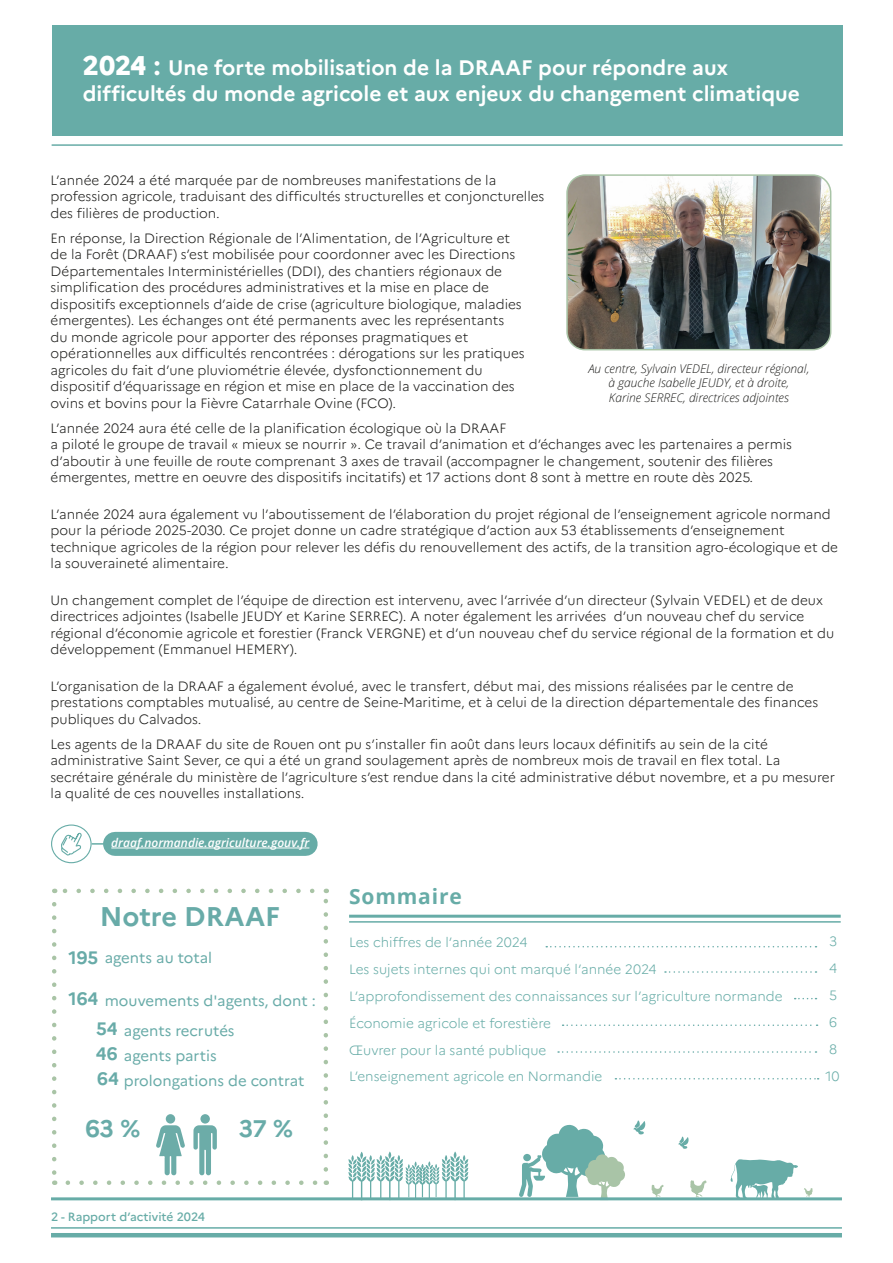
<style>
.page{position:relative;width:893px;height:1263px;background:#fff}
.page>*{position:absolute;margin:0;border:0;box-sizing:border-box;transform-origin:0 0}
.t1{font:700 27px "Marianne";color:#68aba8}
.t2{font:700 24px "Marianne";color:#68aba8}
.t3{font:700 21px/25.2px "Marianne";color:#fff}
.t4{font:700 21px "Open Sans";letter-spacing:.04em;color:#67aca7}
.t5{font:700 18px "Marianne";color:#68aba8}
.t6{font:15px "Marianne";color:#68aba8}
.t7{font:300 13.5px/16.5px "Marianne";color:#1d1d1b}
.t8{font:300 13.5px "Marianne";color:#67aca7}
.t9{font:italic 300 12px/14.4px "Open Sans";color:#1d1d1b;text-align:center}
.t10{font:italic 600 12px "Open Sans";color:#fff}
.t11{font:500 12px "Marianne";color:#67aca7}
.s1{font-weight:800;font-size:27px}
.s2{font-size:27px}
</style>
<div class="page">
<div style="left:52px;top:26px;width:790px;height:110px;background:#67aca7"></div>
<hr style="left:52px;top:144px;width:790px;height:2px;background:#67aca7">
<hr style="left:349px;top:921px;width:492px;height:2px;background:#67aca7">
<hr style="left:349px;top:915px;width:492px;height:3px;background:#67aca7">
<hr style="left:92px;top:843px;width:28px;height:2px;background:#67aca7">
<div style="left:115px;top:832px;width:191px;height:24px;background:#67aca7"></div>
<hr style="left:111px;top:848px;width:198px;height:1px;background:#fff">
<svg style="left:61px;top:832px;width:21px;height:24px"></svg>
<div style="left:51px;top:824px;width:41px;height:39px;border:1px solid #67aca7;border-radius:50%"></div>
<img style="left:569px;top:177px;width:262px;height:173px">
<div style="left:566px;top:174px;width:265px;height:176px;border:2px solid #a9c4a7;border-radius:18px"></div>
<svg style="left:348px;top:1151px;width:121px;height:46px"></svg>
<svg style="left:633px;top:1120px;width:12px;height:14px"></svg>
<svg style="left:678px;top:1136px;width:11px;height:13px"></svg>
<svg style="left:690px;top:1180px;width:17px;height:17px"></svg>
<svg style="left:804px;top:1188px;width:9px;height:9px"></svg>
<svg style="left:651px;top:1185px;width:13px;height:12px"></svg>
<svg style="left:730px;top:1159px;width:68px;height:38px"></svg>
<hr style="left:51px;top:1197px;width:791px;height:3px;background:#67aca7">
<svg style="left:519px;top:1125px;width:106px;height:73px"></svg>
<div style="left:523px;top:1154px;width:8px;height:7px;background:#67aca7;border-radius:50%"></div>
<hr style="left:51px;top:1233px;width:791px;height:4px;background:#67aca7">
<hr style="left:51px;top:1227px;width:791px;height:2px;background:#67aca7">
<svg style="left:546px;top:946px;width:270px;height:1px"></svg>
<svg style="left:563px;top:1024px;width:254px;height:2px"></svg>
<svg style="left:558px;top:1051px;width:258px;height:2px"></svg>
<svg style="left:665px;top:971px;width:151px;height:2px"></svg>
<svg style="left:795px;top:998px;width:21px;height:1px"></svg>
<svg style="left:615px;top:1078px;width:204px;height:1px"></svg>
<svg style="left:52px;top:889px;width:276px;height:296px"></svg>
<div style="left:166px;top:1114px;width:9px;height:9px;background:#6caca8;border-radius:50%"></div>
<div style="left:200px;top:1114px;width:10px;height:9px;background:#6caca8;border-radius:50%"></div>
<p class="t3" style="left:83px;top:54px;width:719px"><span class="s1">2024</span> <span class="s2">:</span> Une forte mobilisation de la DRAAF pour répondre aux difficultés du monde agricole et aux enjeux du changement climatique</p>
<p class="t7" style="left:51px;top:171px;width:495px">L’année 2024 a été marquée par de nombreuses manifestations de la profession agricole, traduisant des difficultés structurelles et conjoncturelles des filières de production.</p>
<p class="t7" style="left:51px;top:229px;width:476px">En réponse, la Direction Régionale de l’Alimentation, de l’Agriculture et de la Forêt (DRAAF) s’est mobilisée pour coordonner avec les Directions Départementales Interministérielles (DDI), des chantiers régionaux de simplification des procédures administratives et la mise en place de dispositifs exceptionnels d’aide de crise (agriculture biologique, maladies émergentes). Les échanges ont été permanents avec les représentants du monde agricole pour apporter des réponses pragmatiques et opérationnelles aux difficultés rencontrées : dérogations sur les pratiques agricoles du fait d’une pluviométrie élevée, dysfonctionnement du dispositif d’équarissage en région et mise en place de la vaccination des ovins et bovins pour la Fièvre Catarrhale Ovine (FCO).</p>
<p class="t7" style="left:51px;top:419px;width:743px">L’année 2024 aura été celle de la planification écologique où la DRAAF<br>a piloté le groupe de travail « mieux se nourrir ». Ce travail d’animation et d’échanges avec les partenaires a permis d’aboutir à une feuille de route comprenant 3 axes de travail (accompagner le changement, soutenir des filières émergentes, mettre en oeuvre des dispositifs incitatifs) et 17 actions dont 8 sont à mettre en route dès 2025.</p>
<p class="t7" style="left:51px;top:505px;width:789px">L’année 2024 aura également vu l’aboutissement de l’élaboration du projet régional de l’enseignement agricole normand pour la période 2025-2030. Ce projet donne un cadre stratégique d’action aux 53 établissements d’enseignement technique agricoles de la région pour relever les défis du renouvellement des actifs, de la transition agro-écologique et de la souveraineté alimentaire.</p>
<p class="t7" style="left:51px;top:591px;width:785px">Un changement complet de l’équipe de direction est intervenu, avec l’arrivée d’un directeur (Sylvain VEDEL) et de deux directrices adjointes (Isabelle JEUDY et Karine SERREC). A noter également les arrivées d’un nouveau chef du service régional d’économie agricole et forestier (Franck VERGNE) et d’un nouveau chef du service régional de la formation et du développement (Emmanuel HEMERY).</p>
<p class="t7" style="left:51px;top:677px;width:769px">L’organisation de la DRAAF a également évolué, avec le transfert, début mai, des missions réalisées par le centre de prestations comptables mutualisé, au centre de Seine-Maritime, et à celui de la direction départementale des finances publiques du Calvados.</p>
<p class="t7" style="left:51px;top:735px;width:786px">Les agents de la DRAAF du site de Rouen ont pu s’installer fin août dans leurs locaux définitifs au sein de la cité administrative Saint Sever, ce qui a été un grand soulagement après de nombreux mois de travail en flex total. La secrétaire générale du ministère de l’agriculture s’est rendue dans la cité administrative début novembre, et a pu mesurer la qualité de ces nouvelles installations.</p>
<p class="t9" style="left:588px;top:361px;width:222px">Au centre, Sylvain VEDEL, directeur régional, à gauche Isabelle JEUDY, et à droite,</p>
<p class="t9" style="left:609px;top:390px;width:182px">Karine SERREC, directrices adjointes</p>
<p class="t10" style="left:111px;top:834px;width:200px">draaf.normandie.agriculture.gouv.fr</p>
<p class="t1" style="left:100px;top:895px;width:182px">Notre DRAAF</p>
<p class="t5" style="left:69px;top:943px;width:31px">195</p>
<p class="t6" style="left:105px;top:946px;width:109px">agents au total</p>
<p class="t5" style="left:68px;top:985px;width:32px">164</p>
<p class="t6" style="left:105px;top:989px;width:212px">mouvements d'agents, dont :</p>
<p class="t5" style="left:96px;top:1015px;width:23px">54</p>
<p class="t6" style="left:124px;top:1019px;width:112px">agents recrutés</p>
<p class="t5" style="left:96px;top:1040px;width:23px">46</p>
<p class="t5" style="left:97px;top:1065px;width:23px">64</p>
<p class="t6" style="left:124px;top:1044px;width:94px">agents partis</p>
<p class="t6" style="left:124px;top:1069px;width:182px">prolongations de contrat</p>
<p class="t2" style="left:85px;top:1110px;width:56px">63 %</p>
<p class="t2" style="left:239px;top:1110px;width:56px">37 %</p>
<p class="t11" style="left:51px;top:1207px;width:155px">2 - Rapport d’activité 2024</p>
<p class="t4" style="left:349px;top:881px;width:114px">Sommaire</p>
<p class="t8" style="left:349px;top:932px;width:180px">Les chiffres de l’année 2024</p>
<p class="t8" style="left:349px;top:959px;width:309px">Les sujets internes qui ont marqué l’année 2024</p>
<p class="t8" style="left:349px;top:986px;width:435px">L’approfondissement des connaissances sur l’agriculture normande</p>
<p class="t8" style="left:349px;top:1012px;width:204px">Économie agricole et forestière</p>
<p class="t8" style="left:349px;top:1039px;width:199px">Œuvrer pour la santé publique</p>
<p class="t8" style="left:349px;top:1066px;width:255px">L’enseignement agricole en Normandie</p>
<p class="t8" style="left:829px;top:931px;width:10px">3</p>
<p class="t8" style="left:829px;top:958px;width:10px">4</p>
<p class="t8" style="left:829px;top:985px;width:10px">5</p>
<p class="t8" style="left:829px;top:1012px;width:10px">6</p>
<p class="t8" style="left:829px;top:1038px;width:10px">8</p>
<p class="t8" style="left:825px;top:1065px;width:16px">10</p>
</div>
